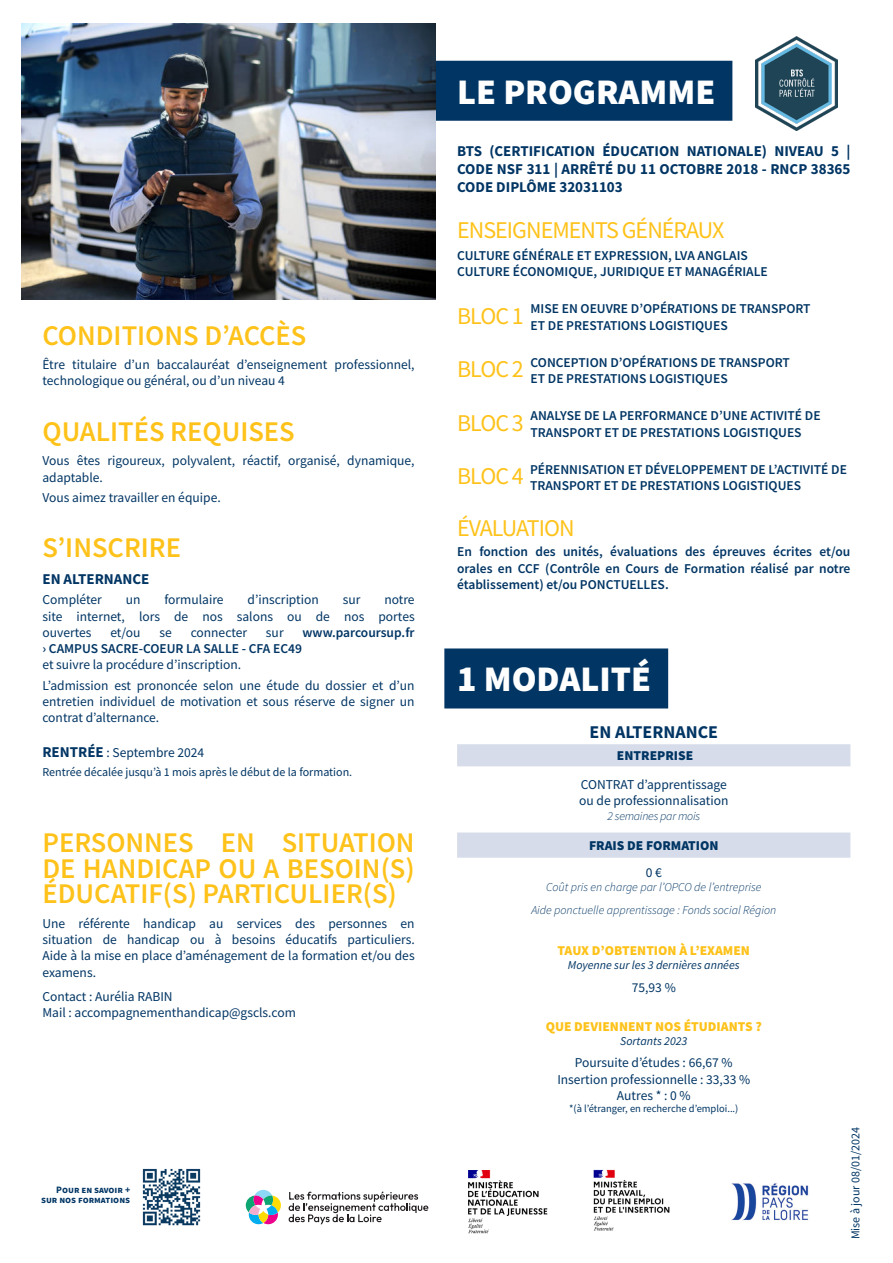
<style>
.page{position:relative;width:893px;height:1263px;background:#fff}
.page>*{position:absolute;margin:0;border:0;box-sizing:border-box;transform-origin:0 0}
.t1{font:900 36px "Source Sans Pro";color:#fff}
.Titre_blanc{font:600 28.5px/25.5px "Source Sans Pro";color:#fec21a;text-align:justify}
.Titre_gras{font:24px "Source Sans Pro";letter-spacing:-.04em;color:#fec21a}
.Titre_fin{font:24px "Source Sans Pro";letter-spacing:-.04em;color:#fec21a}
.Titre_gras-2{font:700 18px "Source Sans Pro";color:#003564}
.Titre_gras-3{font:700 15px/18px "Source Sans Pro";color:#003564;text-align:justify}
.Corps_de_texte{font:13.5px/16.2px "Source Sans Pro";color:#003564}
.Titre_fin-2{font:600 13.5px/16.2px "Source Sans Pro";color:#003564}
.Corps_de_texte-2{font:900 13.5px "Source Sans Pro";color:#fec21a}
.Corps_de_texte-3{font:900 13.5px "Source Sans Pro";color:#003564}
.Corps_de_texte-4{font:italic 300 12px "Source Sans Pro";color:#003564}
.Corps_de_texte-5{font:12px "Source Sans Pro";color:#003564}
.Corps_de_texte-6{font:italic 12px "Source Sans Pro";color:#003564}
.Corps_de_texte-7{font:italic 300 12px "Source Sans Pro";letter-spacing:-.02em;color:#003564}
.Corps_de_texte-8{font:10.5px "Source Sans Pro";color:#003564}
.t2{font:700 9.75px "Source Sans Pro";color:#003564}
.s1{font-weight:700;font-size:15px}
.s2{font-weight:400;font-size:24px;color:#fec21a}
</style>
<div class="page">
<div style="left:393px;top:61px;width:339px;height:60px;background:#003564"></div>
<div style="left:444px;top:648px;width:224px;height:60px;background:#003564"></div>
<svg style="left:457px;top:744px;width:393px;height:114px"></svg>
<img style="left:21px;top:23px;width:415px;height:277px">
<img style="left:756px;top:36px;width:82px;height:95px">
<img style="left:142px;top:1168px;width:59px;height:58px">
<img style="left:593px;top:1169px;width:77px;height:62px">
<img style="left:468px;top:1170px;width:79px;height:63px">
<img style="left:731px;top:1183px;width:78px;height:38px">
<svg style="left:289px;top:1191px;width:139px;height:33px"></svg>
<svg style="left:246px;top:1190px;width:35px;height:34px"></svg>
<p class="Titre_blanc" style="left:42px;top:322px;width:265px">CONDITIONS D’ACCÈS</p>
<p class="Corps_de_texte" style="left:42px;top:357px;width:374px">Être titulaire d’un baccalauréat d’enseignement professionnel, technologique ou général, ou d’un niveau 4</p>
<p class="Titre_blanc" style="left:42px;top:418px;width:254px">QUALITÉS REQUISES</p>
<p class="Corps_de_texte" style="left:42px;top:453px;width:374px">Vous êtes rigoureux, polyvalent, réactif, organisé, dynamique, adaptable.</p>
<p class="Corps_de_texte" style="left:42px;top:489px;width:180px">Vous aimez travailler en équipe.</p>
<p class="Titre_blanc" style="left:42px;top:535px;width:140px">S’INSCRIRE</p>
<p class="Titre_gras-3" style="left:42px;top:570px;width:109px">EN ALTERNANCE</p>
<p class="Corps_de_texte" style="left:42px;top:592px;width:61px">Compléter</p>
<p class="Corps_de_texte" style="left:126px;top:592px;width:16px">un</p>
<p class="Corps_de_texte" style="left:165px;top:592px;width:61px">formulaire</p>
<p class="Corps_de_texte" style="left:248px;top:592px;width:73px">d’inscription</p>
<p class="Corps_de_texte" style="left:343px;top:592px;width:19px">sur</p>
<p class="Corps_de_texte" style="left:42px;top:592px;width:374px;text-align:justify;text-indent:342px">notre site internet, lors de nos salons ou de nos portes ouvertes</p>
<p class="Corps_de_texte" style="left:110px;top:624px;width:32px">et/ou</p>
<p class="Corps_de_texte" style="left:159px;top:624px;width:14px">se</p>
<p class="Corps_de_texte" style="left:191px;top:624px;width:58px">connecter</p>
<p class="Corps_de_texte" style="left:266px;top:624px;width:19px">sur</p>
<p class="Titre_fin-2" style="left:303px;top:624px;width:114px">www.parcoursup.fr</p>
<p class="Titre_fin-2" style="left:42px;top:640px;width:261px">› CAMPUS SACRE-COEUR LA SALLE - CFA EC49</p>
<p class="Corps_de_texte" style="left:42px;top:656px;width:200px">et suivre la procédure d’inscription.</p>
<p class="Corps_de_texte" style="left:42px;top:677px;width:374px;text-align:justify">L’admission est prononcée selon une étude du dossier et d’un entretien individuel de motivation et sous réserve de signer un contrat d’alternance.</p>
<p class="Corps_de_texte" style="left:42px;top:744px;width:163px"><span class="s1">RENTRÉE</span> : Septembre 2024</p>
<p class="Corps_de_texte-5" style="left:42px;top:764px;width:311px">Rentrée décalée jusqu’à 1 mois après le début de la formation.</p>
<p class="Titre_blanc" style="left:42px;top:830px;width:374px">PERSONNES EN SITUATION DE HANDICAP OU A BESOIN(S)<br>ÉDUCATIF(S) PARTICULIER(S)</p>
<p class="Corps_de_texte" style="left:42px;top:915px;width:374px;text-align:justify">Une référente handicap au services des personnes en situation de handicap ou à besoins éducatifs particuliers.<br>Aide à la mise en place d’aménagement de la formation et/ou des examens.</p>
<p class="Corps_de_texte" style="left:42px;top:988px;width:132px">Contact : Aurélia RABIN</p>
<p class="Corps_de_texte" style="left:42px;top:1005px;width:255px">Mail : accompagnementhandicap@gscls.com</p>
<p class="t2" style="left:56px;top:1183px;width:75px">Pour en savoir +</p>
<p class="t2" style="left:41px;top:1193px;width:91px">sur nos formations</p>
<p class="t1" style="left:457px;top:67px;width:260px">LE PROGRAMME</p>
<p class="Titre_gras-3" style="left:457px;top:142px;width:395px">BTS (CERTIFICATION ÉDUCATION NATIONALE) NIVEAU 5 | CODE NSF 311 | ARRÊTÉ DU 11 OCTOBRE 2018 - RNCP 38365<br>CODE DIPLÔME 32031103</p>
<p class="Titre_gras" style="left:457px;top:214px;width:269px">ENSEIGNEMENTS GÉNÉRAUX</p>
<p class="Titre_fin-2" style="left:457px;top:247px;width:292px">CULTURE GÉNÉRALE ET EXPRESSION, LVA ANGLAIS</p>
<p class="Titre_fin-2" style="left:457px;top:263px;width:312px">CULTURE ÉCONOMIQUE, JURIDIQUE ET MANAGÉRIALE</p>
<p class="Titre_fin-2" style="left:531px;top:301px;width:281px;text-indent:-73px"><span class="s2">BLOC 1</span> MISE EN OEUVRE D’OPÉRATIONS DE TRANSPORT<br>ET DE PRESTATIONS LOGISTIQUES</p>
<p class="Titre_fin-2" style="left:531px;top:354px;width:261px;text-indent:-73px"><span class="s2">BLOC 2</span> CONCEPTION D’OPÉRATIONS DE TRANSPORT<br>ET DE PRESTATIONS LOGISTIQUES</p>
<p class="Titre_fin-2" style="left:531px;top:408px;width:292px;text-indent:-73px"><span class="s2">BLOC 3</span> ANALYSE DE LA PERFORMANCE D’UNE ACTIVITÉ DE<br>TRANSPORT ET DE PRESTATIONS LOGISTIQUES</p>
<p class="Titre_fin-2" style="left:530px;top:461px;width:318px;text-indent:-73px"><span class="s2">BLOC 4</span> PÉRENNISATION ET DÉVELOPPEMENT DE L’ACTIVITÉ DE<br>TRANSPORT ET DE PRESTATIONS LOGISTIQUES</p>
<p class="Titre_fin" style="left:457px;top:513px;width:119px">ÉVALUATION</p>
<p class="Titre_fin-2" style="left:457px;top:544px;width:395px;text-align:justify">En fonction des unités, évaluations des épreuves écrites et/ou orales en CCF (Contrôle en Cours de Formation réalisé par notre établissement) et/ou PONCTUELLES.</p>
<p class="t1" style="left:457px;top:655px;width:196px">1 MODALITÉ</p>
<p class="Titre_gras-2" style="left:590px;top:720px;width:130px">EN ALTERNANCE</p>
<p class="Corps_de_texte-3" style="left:617px;top:746px;width:78px">ENTREPRISE</p>
<p class="Corps_de_texte" style="left:579px;top:776px;width:151px">CONTRAT d’apprentissage ou de professionnalisation</p>
<p class="Corps_de_texte-7" style="left:607px;top:808px;width:94px">2 semaines par mois</p>
<p class="Corps_de_texte-3" style="left:589px;top:836px;width:131px">FRAIS DE FORMATION</p>
<p class="Corps_de_texte" style="left:646px;top:864px;width:18px">0 €</p>
<p class="Corps_de_texte-4" style="left:546px;top:880px;width:217px">Coût pris en charge par l’OPCO de l’entreprise</p>
<p class="Corps_de_texte-4" style="left:531px;top:902px;width:246px">Aide ponctuelle apprentissage : Fonds social Région</p>
<p class="Corps_de_texte-2" style="left:558px;top:941px;width:194px">TAUX D’OBTENTION À L’EXAMEN</p>
<p class="Corps_de_texte-6" style="left:568px;top:958px;width:173px">Moyenne sur les 3 dernières années</p>
<p class="Corps_de_texte" style="left:632px;top:979px;width:46px">75,93 %</p>
<p class="Corps_de_texte-2" style="left:546px;top:1017px;width:218px">QUE DEVIENNENT NOS ÉTUDIANTS ?</p>
<p class="Corps_de_texte-6" style="left:620px;top:1034px;width:69px">Sortants 2023</p>
<p class="Corps_de_texte" style="left:575px;top:1055px;width:159px">Poursuite d’études : 66,67 %</p>
<p class="Corps_de_texte" style="left:557px;top:1071px;width:194px">Insertion professionnelle : 33,33 %</p>
<p class="Corps_de_texte" style="left:617px;top:1087px;width:75px">Autres * : 0 %</p>
<p class="Corps_de_texte-8" style="left:569px;top:1102px;width:171px">*(à l’étranger, en recherche d’emploi...)</p>
<p class="Corps_de_texte-5" style="left:848px;top:1239px;width:114px;rotate:-90deg">Mise à jour 08/01/2024</p>
</div>
